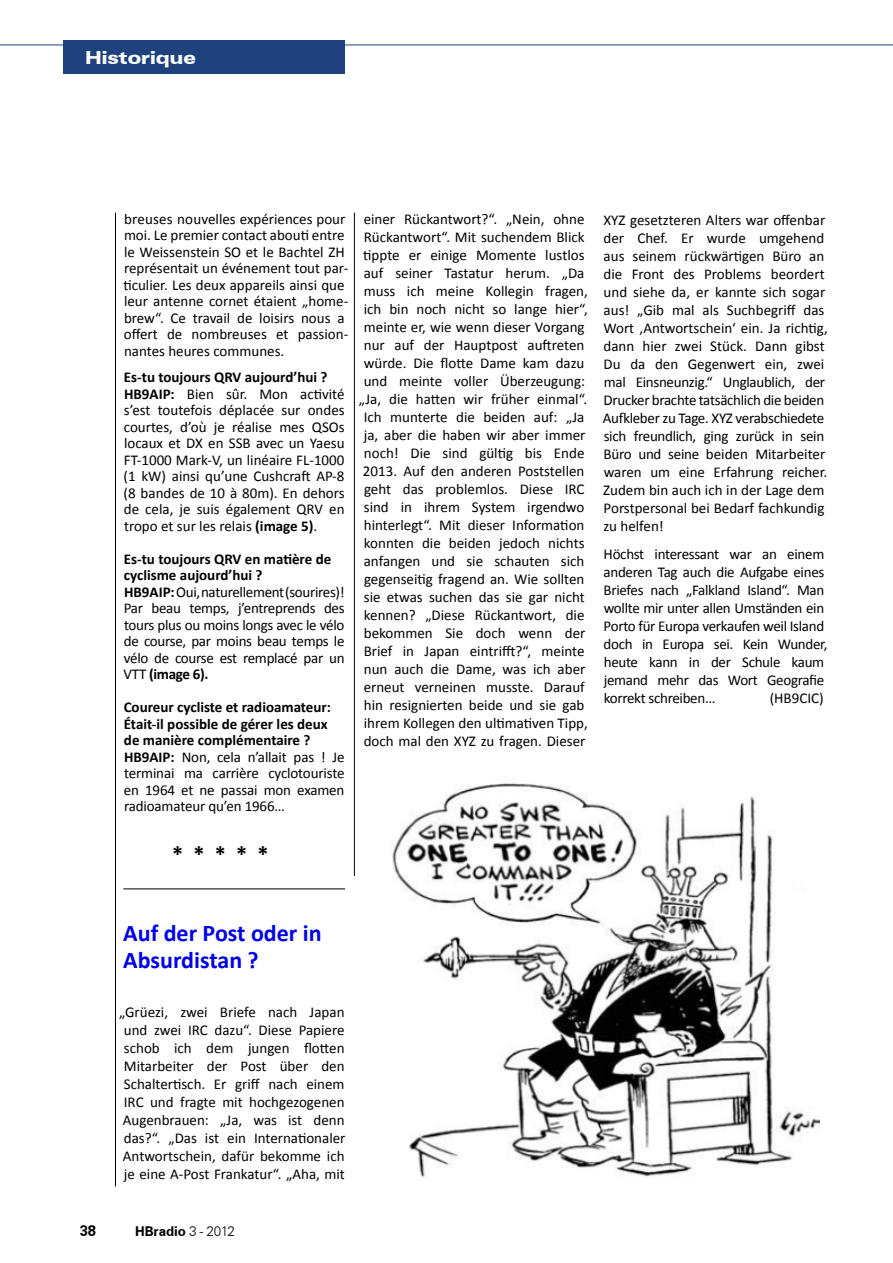
<style>
.page{position:relative;width:893px;height:1263px;background:#fff}
.page>*{position:absolute;margin:0;border:0;box-sizing:border-box;transform-origin:0 0}
.t1{font:700 24px/26.4px "Calibri";color:#0002e6}
.t2{font:700 22.5px "Calibri";color:#010000}
.t3{font:900 expanded 18px "Zurich BT";color:#fff}
.t4{font:15px/18px "Calibri";color:#000}
.t5{font:15px/18px "Calibri";letter-spacing:-.02em;color:#000}
.t6{font:700 15px "Zurich BT";color:#000}
.t7{font:700 13.5px "Zurich BT";letter-spacing:-.01em;color:#000}
.s1{font-weight:700}
.s2{font-weight:700;color:#010000}
.s3{font-weight:300}
</style>
<div class="page">
<hr style="left:0;top:45px;width:893px;height:1px;background:#1d427e">
<div style="left:63px;top:40px;width:282px;height:33px;background:#1d427e"></div>
<hr style="left:115px;top:213px;width:1px;height:973px;background:#000">
<img style="left:392px;top:783px;width:427px;height:394px">
<hr style="left:123px;top:888px;width:222px;height:1px;background:#000">
<hr style="left:354px;top:213px;width:1px;height:663px;background:#000">
<p class="t3" style="left:85px;top:47px;width:112px">Historique</p>
<p class="t4" style="left:123px;top:211px;width:226px;line-height:16.5px">breuses nouvelles expériences pour moi. Le premier contact abouti entre le Weissenstein SO et le Bachtel ZH représentait un événement tout par&shy;ticulier. Les deux appareils ainsi que leur antenne cornet étaient „home&shy;brew“. Ce travail de loisirs nous a offert de nombreuses et passion&shy;nantes heures communes.</p>
<p class="t4" style="left:124px;top:369px;width:223px;line-height:16.5px"><span class="s1">Es-tu toujours QRV aujourd’hui ?<br>HB9AIP:</span> Bien sûr. Mon activité s’est toutefois déplacée sur ondes courtes, d’où je réalise mes QSOs locaux et DX en SSB avec un Yaesu<br>FT-1000 Mark-V, un linéaire FL-1000 (1 kW) ainsi qu’une Cushcraft AP-8 (8 bandes de 10 à 80m). En dehors de cela, je suis également QRV en tropo et sur les relais <span class="s2">(image 5)</span>.</p>
<p class="t5" style="left:124px;top:551px;width:223px;line-height:16.5px"><span class="s1">Es-tu toujours QRV en matière de cyclisme aujourd’hui ?<br>HB9AIP:</span> Oui, naturellement (sourires)!<br>Par beau temps, j’entreprends des tours plus ou moins longs avec le vélo de course, par moins beau temps le vélo de course est remplacé par un<br>VTT <span class="s2">(image 6)</span><span class="s1">.</span></p>
<p class="t4" style="left:124px;top:699px;width:222px;line-height:16.5px"><span class="s1">Coureur cycliste et radioamateur:<br>Était-il possible de gérer les deux de manière complémentaire ?<br>HB9AIP:</span> Non, cela n’allait pas ! Je terminai ma carrière cyclotouriste en 1964 et ne passai mon examen radioamateur qu’en 1966…</p>
<h2 class="t2" style="left:172px;top:840px;width:98px">* * * * *</h2>
<p class="t4" style="left:359px;top:210px;width:230px;text-align:center">einer Rückantwort?“. „Nein, ohne<br>Rückantwort“. Mit suchendem Blick tippte er einige Momente lustlos auf seiner Tastatur herum. „Da muss ich meine Kollegin fragen, ich bin noch nicht so lange hier“, meinte er, wie wenn dieser Vorgang nur auf der Hauptpost auftreten würde. Die flotte Dame kam dazu und meinte voller Überzeugung: „Ja, die hatten wir früher einmal“.<br>Ich munterte die beiden auf: „Ja ja, aber die haben wir aber immer noch! Die sind gültig bis Ende<br>2013. Auf den anderen Poststellen geht das problemlos. Diese IRC sind in ihrem System irgendwo hinterlegt“. Mit dieser Information konnten die beiden jedoch nichts anfangen und sie schauten sich gegenseitig fragend an. Wie sollten sie etwas suchen das sie gar nicht kennen? „Diese Rückantwort, die bekommen Sie doch wenn der<br>Brief in Japan eintrifft?“, meinte nun auch die Dame, was ich aber erneut verneinen musste. Darauf hin resignierten beide und sie gab ihrem Kollegen den ultimativen Tipp, doch mal den XYZ zu fragen. Dieser</p>
<p class="t4" style="left:603px;top:211px;width:227px">XYZ gesetzteren Alters war offenbar der Chef. Er wurde umgehend aus seinem rückwärtigen Büro an die Front des Problems beordert und siehe da, er kannte sich sogar aus! „Gib mal als Suchbegriff das<br>Wort ‚Antwortschein‘ ein. Ja richtig, dann hier zwei Stück. Dann gibst<br>Du da den Gegenwert ein, zwei mal Einsneunzig.“ Unglaublich, der<br>Drucker brachte tatsächlich die beiden<br>Aufkleber zu Tage. XYZ verabschiedete sich freundlich, ging zurück in sein<br>Büro und seine beiden Mitarbeiter waren um eine Erfahrung reicher.<br>Zudem bin auch ich in der Lage dem<br>Porstpersonal bei Bedarf fachkundig zu helfen!</p>
<p class="t5" style="left:604px;top:545px;width:226px">Höchst interessant war an einem anderen Tag auch die Aufgabe eines<br>Briefes nach „Falkland Island“. Man wollte mir unter allen Umständen ein<br>Porto für Europa verkaufen weil Island doch in Europa sei. Kein Wunder, heute kann in der Schule kaum jemand mehr das Wort Geografie korrekt schreiben...</p>
<p class="t4" style="left:770px;top:689px;width:55px">(HB9CIC)</p>
<h1 class="t1" style="left:123px;top:920px;width:200px">Auf der Post oder in<br>Absurdistan ?</h1>
<p class="t4" style="left:119px;top:1003px;width:228px;text-align:justify">„Grüezi, zwei Briefe nach Japan und zwei IRC dazu“. Diese Papiere schob ich dem jungen flotten Mitarbeiter der Post über den Schaltertisch. Er griff nach einem IRC und fragte mit hochgezogenen Augenbrauen: „Ja, was ist denn das?“. „Das ist ein Internationaler Antwortschein, dafür bekomme ich je eine A-Post Frankatur“. „Aha, mit</p>
<p class="t6" style="left:80px;top:1221px;width:18px">38</p>
<p class="t7" style="left:135px;top:1223px;width:101px">HBradio <span class="s3">3 - 2012</span></p>
</div>
